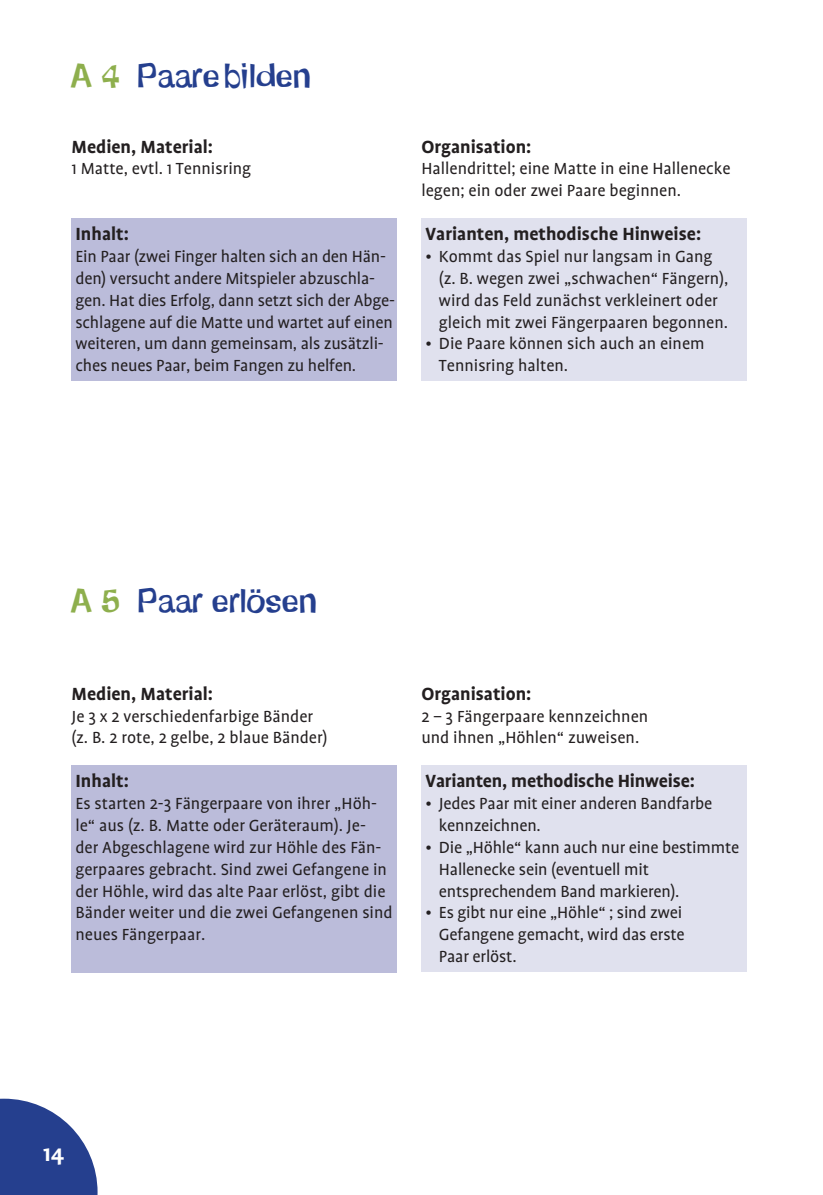
<style>
.page{position:relative;width:823px;height:1195px;background:#fff}
.page>*{position:absolute;margin:0;border:0;box-sizing:border-box;transform-origin:0 0}
.t1{font:31.5px "Schmelvetica";letter-spacing:.015em;color:#253f8e}
.t2{font:700 24.5px "Profile";color:#fff}
.t3{font:700 20.12px "Profile";color:#231f20}
.t4{font:18.38px/21.9px "Profile";color:#231f20}
.s1{color:#8eaf4d}
</style>
<div class="page">
<div style="left:71px;top:218px;width:325px;height:31px;background:#bbbcda"></div>
<div style="left:71px;top:243px;width:325px;height:137px;background:#bbbcda"></div>
<div style="left:71px;top:767px;width:325px;height:206px;background:#bbbcda"></div>
<div style="left:71px;top:765px;width:325px;height:31px;background:#bbbcda"></div>
<div style="left:421px;top:765px;width:325px;height:31px;background:#e0e1ee"></div>
<div style="left:421px;top:790px;width:325px;height:50px;background:#e0e1ee"></div>
<div style="left:421px;top:833px;width:325px;height:72px;background:#e0e1ee"></div>
<div style="left:421px;top:899px;width:325px;height:72px;background:#e0e1ee"></div>
<div style="left:421px;top:218px;width:325px;height:31px;background:#e0e1ee"></div>
<div style="left:421px;top:243px;width:325px;height:94px;background:#e0e1ee"></div>
<div style="left:421px;top:330px;width:325px;height:50px;background:#e0e1ee"></div>
<svg style="left:0;top:1098px;width:98px;height:97px"></svg>
<h1 class="t1" style="left:71px;top:54px;width:241px"><span class="s1">A 4</span> Paare bilden</h1>
<p class="t3" style="left:71px;top:136px;width:143px">Medien, Material:</p>
<p class="t4" style="left:71px;top:158px;width:181px">1 Matte, evtl. 1 Tennisring</p>
<p class="t3" style="left:75px;top:223px;width:55px">Inhalt:</p>
<p class="t4" style="left:75px;top:245px;width:321px">Ein Paar (zwei Finger halten sich an den Hän&shy;den) versucht andere Mitspieler abzuschla&shy;gen. Hat dies Erfolg, dann setzt sich der Abge&shy;schlagene auf die Matte und wartet auf einen weiteren, um dann gemeinsam, als zusätzli&shy;ches neues Paar, beim Fangen zu helfen.</p>
<p class="t3" style="left:421px;top:136px;width:111px">Organisation:</p>
<p class="t4" style="left:421px;top:158px;width:310px">Hallendrittel; eine Matte in eine Hallenecke legen; ein oder zwei Paare beginnen.</p>
<p class="t3" style="left:425px;top:223px;width:277px">Varianten, methodische Hinweise:</p>
<p class="t4" style="left:439px;top:245px;width:291px;text-indent:-14px">• Kommt das Spiel nur langsam in Gang (z. B. wegen zwei „schwachen“ Fängern), wird das Feld zunächst verkleinert oder gleich mit zwei Fängerpaaren begonnen.</p>
<p class="t4" style="left:439px;top:333px;width:267px;text-indent:-14px">• Die Paare können sich auch an einem<br>Tennisring halten.</p>
<h1 class="t1" style="left:71px;top:579px;width:247px"><span class="s1">A 5</span> Paar erlösen</h1>
<p class="t3" style="left:71px;top:682px;width:143px">Medien, Material:</p>
<p class="t4" style="left:71px;top:705px;width:257px">Je 3 x 2 verschiedenfarbige Bänder (z. B. 2 rote, 2 gelbe, 2 blaue Bänder)</p>
<p class="t3" style="left:75px;top:770px;width:55px">Inhalt:</p>
<p class="t4" style="left:75px;top:792px;width:319px">Es starten 2-3 Fängerpaare von ihrer „Höh&shy;le“ aus (z. B. Matte oder Geräteraum). Je&shy;der Abgeschlagene wird zur Höhle des Fän&shy;gerpaares gebracht. Sind zwei Gefangene in der Höhle, wird das alte Paar erlöst, gibt die Bänder weiter und die zwei Gefangenen sind neues Fängerpaar.</p>
<p class="t3" style="left:421px;top:682px;width:111px">Organisation:</p>
<p class="t4" style="left:421px;top:705px;width:228px">2 – 3 Fängerpaare kennzeichnen und ihnen „Höhlen“ zuweisen.</p>
<p class="t3" style="left:425px;top:770px;width:271px">Varianten, methodische Hinweise:</p>
<p class="t4" style="left:439px;top:792px;width:275px;text-indent:-14px">• Jedes Paar mit einer anderen Bandfarbe kennzeichnen.</p>
<p class="t4" style="left:439px;top:836px;width:302px;text-indent:-14px">• Die „Höhle“ kann auch nur eine bestimmte<br>Hallenecke sein (eventuell mit entsprechendem Band markieren).</p>
<p class="t4" style="left:439px;top:902px;width:247px;text-indent:-14px">• Es gibt nur eine „Höhle“ ; sind zwei<br>Gefangene gemacht, wird das erste<br>Paar erlöst.</p>
<h2 class="t2" style="left:43px;top:1140px;width:23px">14</h2>
</div>
